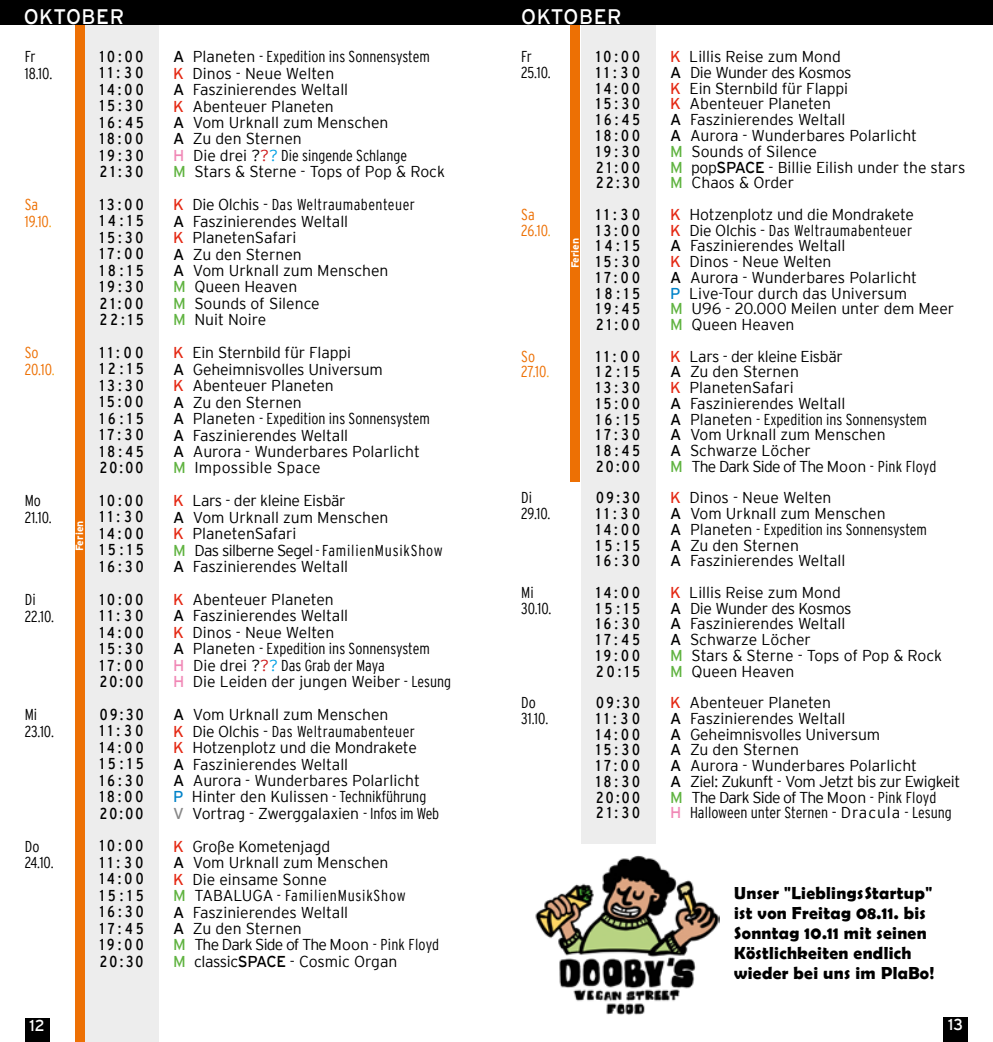
<style>
.page{position:relative;width:993px;height:1042px;background:#fff}
.page>*{position:absolute;margin:0;border:0;box-sizing:border-box;transform-origin:0 0}
.t1{font:21px "Interstate";letter-spacing:.025em;color:#fff}
.t2{font:700 17.5px/20.1px "Berlin Sans FB Demi";letter-spacing:.02em;color:#000}
.t3{font:300 15.75px/16.4px "Interstate";color:#000}
.t4{font:condensed 15.75px/16.4px "Interstate";letter-spacing:.205em;color:#000;text-align:justify}
.t5{font:300 condensed 15.75px/16.4px "Interstate";color:#000}
.t6{font:300 condensed 15.75px/16.4px "Interstate";letter-spacing:-.005em;color:#ed7004}
.t7{font:15.75px "Interstate";color:#fff}
.t8{font:700 10.5px "Interstate";color:#fff}
.s1{color:#f7a618}
.s2{font-weight:400}
.s3{font-stretch:condensed}
.s4{font-weight:400;color:#e42813}
.s5{font-weight:400;color:#f088b6}
.s6{color:#cd1719}
.s7{color:#009fe3}
.s8{font-weight:400;color:#60b341}
.s9{font-weight:400;color:#0082c8}
.s10{font-weight:400;color:#878787}
</style>
<div class="page">
<div style="left:943px;top:1017px;width:24px;height:25px;background:#000"></div>
<div style="left:25px;top:1019px;width:25px;height:23px;background:#000"></div>
<div style="left:84px;top:0;width:75px;height:1042px;background:#ededed"></div>
<div style="left:580px;top:0;width:75px;height:843px;background:#ededed"></div>
<div style="left:570px;top:25px;width:10px;height:456px;background:#ed7004"></div>
<div style="left:75px;top:15px;width:10px;height:1027px;background:#ed7004"></div>
<div style="left:0;top:0;width:992px;height:25px;background:#000"></div>
<img style="left:535px;top:855px;width:184px;height:160px">
<h1 class="t1" style="left:24px;top:5px;width:102px">OKTOBER</h1>
<h1 class="t1" style="left:521px;top:5px;width:102px">OKTOBER</h1>
<p class="t5" style="left:25px;top:48px;width:29px">Fr<br>18.10.</p>
<p class="t6" style="left:25px;top:196px;width:28px">Sa<br>19.10<span class="s1">.</span></p>
<p class="t6" style="left:25px;top:344px;width:31px">So<br>20.10<span class="s1">.</span></p>
<p class="t5" style="left:25px;top:492px;width:28px">Mo<br>21.10.</p>
<p class="t5" style="left:25px;top:591px;width:31px">Di<br>22.10.</p>
<p class="t5" style="left:25px;top:706px;width:31px">Mi<br>23.10.</p>
<p class="t5" style="left:25px;top:838px;width:30px">Do<br>24.10.</p>
<p class="t8" style="left:74px;top:551px;width:32px;rotate:-90deg">Ferien</p>
<p class="t4" style="left:100px;top:48px;width:45px">10:00<br>11:30<br>14:00<br>15:30<br>16:45<br>18:00<br>19:30<br>21:30</p>
<p class="t4" style="left:100px;top:196px;width:45px">13:00<br>14:15<br>15:30<br>17:00<br>18:15<br>19:30<br>21:00<br>22:15</p>
<p class="t4" style="left:100px;top:344px;width:45px">11:00<br>12:15<br>13:30<br>15:00<br>16:15<br>17:30<br>18:45<br>20:00</p>
<p class="t4" style="left:100px;top:492px;width:45px">10:00<br>11:30<br>14:00<br>15:15<br>16:30</p>
<p class="t4" style="left:100px;top:591px;width:45px">10:00<br>11:30<br>14:00<br>15:30<br>17:00<br>20:00</p>
<p class="t4" style="left:100px;top:706px;width:45px">09:30<br>11:30<br>14:00<br>15:15<br>16:30<br>18:00<br>20:00</p>
<p class="t4" style="left:100px;top:837px;width:45px">10:00<br>11:30<br>14:00<br>15:15<br>16:30<br>17:45<br>19:00<br>20:30</p>
<p class="t3" style="left:173px;top:48px;width:273px"><span class="s2">A</span> Planeten <span class="s3">- Expedition ins Sonnensystem<br></span><span class="s4">K</span> Dinos - Neue Welten<br><span class="s2">A</span> Faszinierendes Weltall<br><span class="s4">K</span> Abenteuer Planeten<br><span class="s2">A</span> Vom Urknall zum Menschen<br><span class="s2">A</span> Zu den Sternen<br><span class="s5">H</span> Die drei ?<span class="s6">?</span><span class="s7">?</span> <span class="s3">Die singende Schlange<br></span><span class="s8">M</span> Stars &amp; Sterne - Tops of Pop &amp; Rock</p>
<p class="t3" style="left:173px;top:196px;width:243px"><span class="s4">K</span> Die Olchis - <span class="s3">Das Weltraumabenteuer<br></span><span class="s2">A</span> Faszinierendes Weltall<br><span class="s4">K</span> PlanetenSafari<br><span class="s2">A</span> Zu den Sternen<br><span class="s2">A</span> Vom Urknall zum Menschen<br><span class="s8">M</span> Queen Heaven<br><span class="s8">M</span> Sounds of Silence<br><span class="s8">M</span> Nuit Noire</p>
<p class="t3" style="left:173px;top:344px;width:258px"><span class="s4">K</span> Ein Sternbild für Flappi<br><span class="s2">A</span> Geheimnisvolles Universum<br><span class="s4">K</span> Abenteuer Planeten<br><span class="s2">A</span> Zu den Sternen<br><span class="s2">A</span> Planeten <span class="s3">- Expedition ins Sonnensystem<br></span><span class="s2">A</span> Faszinierendes Weltall<br><span class="s2">A</span> Aurora - Wunderbares Polarlicht<br><span class="s8">M</span> Impossible Space</p>
<p class="t3" style="left:173px;top:492px;width:271px"><span class="s4">K</span> Lars - der kleine Eisbär<br><span class="s2">A</span> Vom Urknall zum Menschen<br><span class="s4">K</span> PlanetenSafari<br><span class="s8">M</span> Das silberne Segel<span class="s3">- FamilienMusikShow<br></span><span class="s2">A</span> Faszinierendes Weltall</p>
<p class="t3" style="left:173px;top:591px;width:279px"><span class="s4">K</span> Abenteuer Planeten<br><span class="s2">A</span> Faszinierendes Weltall<br><span class="s4">K</span> Dinos - Neue Welten<br><span class="s2">A</span> Planeten <span class="s3">- Expedition ins Sonnensystem<br></span><span class="s5">H</span> Die drei ?<span class="s6">?</span><span class="s7">?</span> <span class="s3">Das Grab der Maya<br></span><span class="s5">H</span> Die Leiden der jungen Weiber <span class="s3">- Lesung</span></p>
<p class="t3" style="left:173px;top:706px;width:267px"><span class="s2">A</span> Vom Urknall zum Menschen<br><span class="s4">K</span> Die Olchis - <span class="s3">Das Weltraumabenteuer<br></span><span class="s4">K</span> Hotzenplotz und die Mondrakete<br><span class="s2">A</span> Faszinierendes Weltall<br><span class="s2">A</span> Aurora - Wunderbares Polarlicht<br><span class="s9">P</span> Hinter den Kulissen <span class="s3">- Technikführung </span><span class="s10">V</span> Vortrag - Zwerggalaxien <span class="s3">- Infos im Web</span></p>
<p class="t3" style="left:173px;top:838px;width:267px"><span class="s4">K</span> Große Kometenjagd<br><span class="s2">A</span> Vom Urknall zum Menschen<br><span class="s4">K</span> Die einsame Sonne<br><span class="s8">M</span> TABALUGA <span class="s3">- FamilienMusikShow<br></span><span class="s2">A</span> Faszinierendes Weltall<br><span class="s2">A</span> Zu den Sternen<br><span class="s8">M</span> The Dark Side of The Moon <span class="s3">- Pink Floyd<br></span><span class="s8">M</span> classic<span class="s2">SPACE</span> - Cosmic Organ</p>
<p class="t5" style="left:521px;top:49px;width:31px;line-height:15.8px">Fr<br>25.10.</p>
<p class="t6" style="left:521px;top:206px;width:31px;line-height:15.8px">Sa<br>26.10<span class="s1">.</span></p>
<p class="t6" style="left:521px;top:348px;width:29px;line-height:15.8px">So<br>27.10<span class="s1">.</span></p>
<p class="t5" style="left:521px;top:490px;width:31px;line-height:15.8px">Di<br>29.10.</p>
<p class="t5" style="left:521px;top:584px;width:32px;line-height:15.8px">Mi<br>30.10.</p>
<p class="t5" style="left:521px;top:694px;width:28px;line-height:15.8px">Do<br>31.10.</p>
<p class="t8" style="left:569px;top:268px;width:32px;rotate:-90deg">Ferien</p>
<p class="t4" style="left:596px;top:49px;width:45px;line-height:15.8px">10:00<br>11:30<br>14:00<br>15:30<br>16:45<br>18:00<br>19:30<br>21:00<br>22:30</p>
<p class="t4" style="left:596px;top:206px;width:45px;line-height:15.8px">11:30<br>13:00<br>14:15<br>15:30<br>17:00<br>18:15<br>19:45<br>21:00</p>
<p class="t4" style="left:596px;top:348px;width:45px;line-height:15.8px">11:00<br>12:15<br>13:30<br>15:00<br>16:15<br>17:30<br>18:45<br>20:00</p>
<p class="t4" style="left:596px;top:490px;width:45px;line-height:15.8px">09:30<br>11:30<br>14:00<br>15:15<br>16:30</p>
<p class="t4" style="left:596px;top:584px;width:45px;line-height:15.8px">14:00<br>15:15<br>16:30<br>17:45<br>19:00<br>20:15</p>
<p class="t4" style="left:596px;top:694px;width:45px;line-height:15.8px">09:30<br>11:30<br>14:00<br>15:30<br>17:00<br>18:30<br>20:00<br>21:30</p>
<p class="t3" style="left:670px;top:49px;width:296px;line-height:15.8px"><span class="s4">K</span> Lillis Reise zum Mond<br><span class="s2">A</span> Die Wunder des Kosmos<br><span class="s4">K</span> Ein Sternbild für Flappi<br><span class="s4">K</span> Abenteuer Planeten<br><span class="s2">A</span> Faszinierendes Weltall<br><span class="s2">A</span> Aurora - Wunderbares Polarlicht<br><span class="s8">M</span> Sounds of Silence<br><span class="s8">M</span> pop<span class="s2">SPACE</span> - Billie Eilish under the stars<br><span class="s8">M</span> Chaos &amp; Order</p>
<p class="t3" style="left:670px;top:206px;width:285px;line-height:15.8px"><span class="s4">K</span> Hotzenplotz und die Mondrakete<br><span class="s4">K</span> Die Olchis - <span class="s3">Das Weltraumabenteuer<br></span><span class="s2">A</span> Faszinierendes Weltall<br><span class="s4">K</span> Dinos - Neue Welten<br><span class="s2">A</span> Aurora - Wunderbares Polarlicht<br><span class="s9">P</span> Live-Tour durch das Universum<br><span class="s8">M</span> U96 - 20.000 Meilen unter dem Meer<br><span class="s8">M</span> Queen Heaven</p>
<p class="t3" style="left:670px;top:348px;width:267px;line-height:15.8px"><span class="s4">K</span> Lars - der kleine Eisbär<br><span class="s2">A</span> Zu den Sternen<br><span class="s4">K</span> PlanetenSafari<br><span class="s2">A</span> Faszinierendes Weltall<br><span class="s2">A</span> Planeten <span class="s3">- Expedition ins Sonnensystem<br></span><span class="s2">A</span> Vom Urknall zum Menschen<br><span class="s2">A</span> Schwarze Löcher<br><span class="s8">M</span> The Dark Side of The Moon <span class="s3">- Pink Floyd</span></p>
<p class="t3" style="left:670px;top:490px;width:258px;line-height:15.8px"><span class="s4">K</span> Dinos - Neue Welten<br><span class="s2">A</span> Vom Urknall zum Menschen<br><span class="s2">A</span> Planeten <span class="s3">- Expedition ins Sonnensystem<br></span><span class="s2">A</span> Zu den Sternen<br><span class="s2">A</span> Faszinierendes Weltall</p>
<p class="t3" style="left:670px;top:584px;width:273px;line-height:15.8px"><span class="s4">K</span> Lillis Reise zum Mond<br><span class="s2">A</span> Die Wunder des Kosmos<br><span class="s2">A</span> Faszinierendes Weltall<br><span class="s2">A</span> Schwarze Löcher<br><span class="s8">M</span> Stars &amp; Sterne - Tops of Pop &amp; Rock<br><span class="s8">M</span> Queen Heaven</p>
<p class="t3" style="left:670px;top:694px;width:291px;line-height:15.8px"><span class="s4">K</span> Abenteuer Planeten<br><span class="s2">A</span> Faszinierendes Weltall<br><span class="s2">A</span> Geheimnisvolles Universum<br><span class="s2">A</span> Zu den Sternen<br><span class="s2">A</span> Aurora - Wunderbares Polarlicht<br><span class="s2">A</span> Ziel: Zukunft - Vom Jetzt bis zur Ewigkeit<br><span class="s8">M</span> The Dark Side of The Moon <span class="s3">- Pink Floyd<br></span><span class="s5">H</span> <span class="s3">Halloween unter Sternen</span> - Dracula <span class="s3">- Lesung</span></p>
<p class="t2" style="left:734px;top:882px;width:202px">Unser "LieblingsStartup" ist von Freitag 08.11. bis<br>Sonntag 10.11 mit seinen<br>Köstlichkeiten endlich wieder bei uns im PlaBo!</p>
<p class="t7" style="left:30px;top:1017px;width:17px">12</p>
<p class="t7" style="left:947px;top:1015px;width:17px">13</p>
</div>
